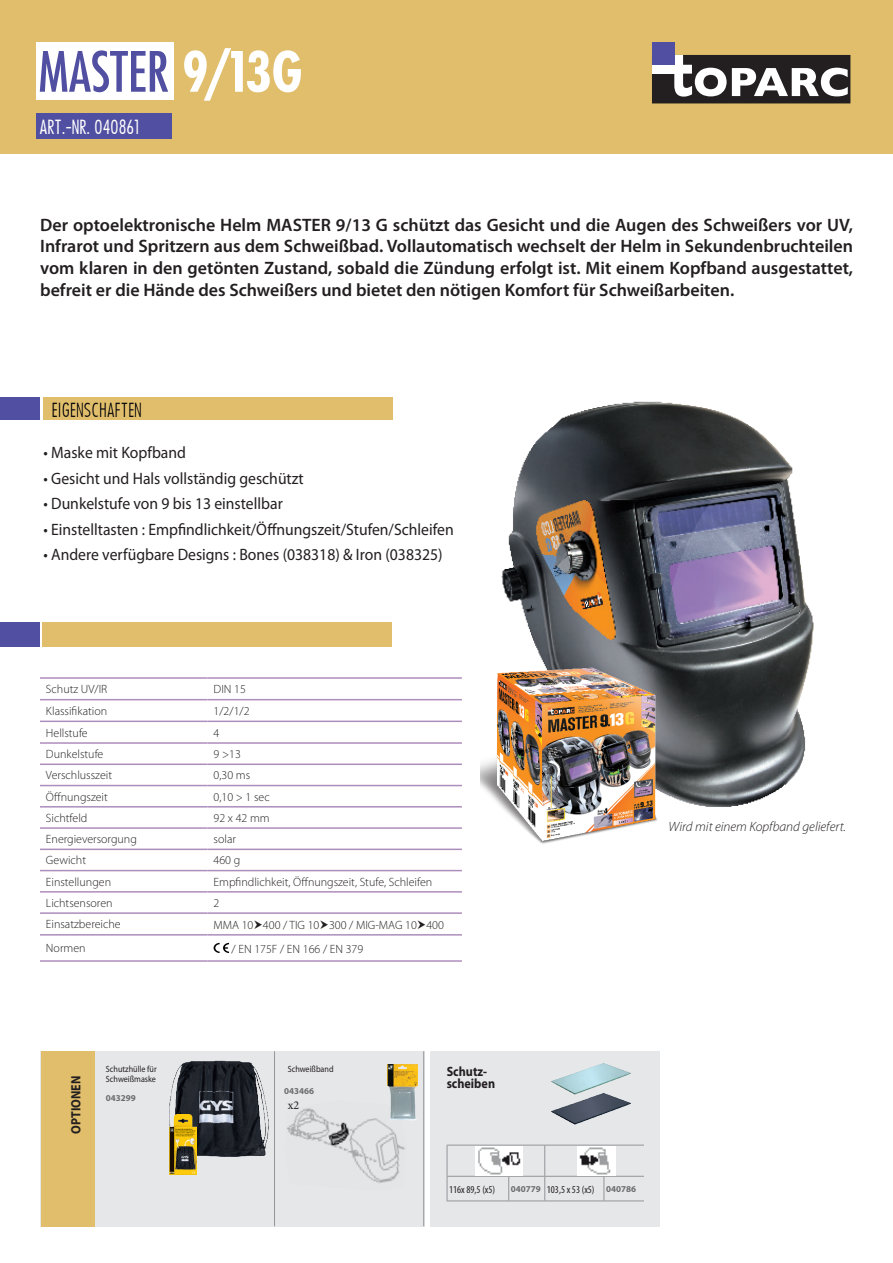
<style>
.page{position:relative;width:893px;height:1263px;background:#fff}
.page>*{position:absolute;margin:0;border:0;box-sizing:border-box;transform-origin:0 0}
.t1{font:condensed 54px "Futura";color:#514fa1}
.t2{font:600 18px/21.6px "Myriad Pro";color:#231f20;text-align:justify}
.t3{font:500 18px "Futura Cond";color:#fff}
.t4{font:500 18px "Futura Cond";color:#231f20}
.t5{font:16.5px "Myriad Pro";color:#231f20;scale:.95 1}
.t6{font:italic 300 13.5px "Myriad Pro";color:#231f20}
.Texte_Normal_9pt{font:700 13.5px/12px "Myriad Pro";color:#231f20;scale:.9 1}
.t7{font:300 12px "Myriad Pro";color:#231f20}
.t8{font:12px "Minion Pro";color:#231f20}
.Normal_7pt_condensed{font:condensed 10.5px "Myriad Pro";color:#231f20}
.Texte_Petit_6pt{font:9px "Myriad Pro";color:#231f20;scale:.9 1}
.RefPrix2__secondaire{font:700 9px "Myriad Pro";color:#6c6d70}
.s1{font-weight:700;color:#fff}
</style>
<div class="page">
<div style="left:0;top:0;width:893px;height:153px;background:#e0be6b"></div>
<div style="left:40px;top:1051px;width:384px;height:175px;background:#e6e7e9"></div>
<div style="left:41px;top:1051px;width:54px;height:175px;background:#e0be6b"></div>
<img style="left:287px;top:1108px;width:118px;height:75px">
<img style="left:386px;top:1064px;width:32px;height:56px">
<img style="left:169px;top:1060px;width:100px;height:97px">
<img style="left:169px;top:1115px;width:28px;height:59px">
<div style="left:431px;top:1051px;width:229px;height:175px;background:#e6e7e9"></div>
<hr style="left:447px;top:1145px;width:62px;height:1px;background:#939598">
<hr style="left:447px;top:1145px;width:1px;height:31px;background:#939598">
<hr style="left:509px;top:1145px;width:36px;height:1px;background:#939598">
<hr style="left:545px;top:1145px;width:59px;height:1px;background:#939598">
<hr style="left:544px;top:1145px;width:1px;height:31px;background:#939598">
<hr style="left:604px;top:1145px;width:40px;height:1px;background:#939598">
<hr style="left:447px;top:1176px;width:62px;height:1px;background:#939598">
<svg style="left:447px;top:1177px;width:1px;height:23px"></svg>
<hr style="left:509px;top:1176px;width:36px;height:1px;background:#939598">
<svg style="left:508px;top:1177px;width:1px;height:23px"></svg>
<hr style="left:545px;top:1176px;width:59px;height:1px;background:#939598">
<svg style="left:544px;top:1177px;width:1px;height:23px"></svg>
<hr style="left:604px;top:1176px;width:40px;height:1px;background:#939598">
<svg style="left:604px;top:1177px;width:1px;height:23px"></svg>
<hr style="left:447px;top:1200px;width:62px;height:1px;background:#939598">
<hr style="left:509px;top:1200px;width:36px;height:1px;background:#939598">
<hr style="left:545px;top:1200px;width:59px;height:1px;background:#939598">
<hr style="left:604px;top:1200px;width:40px;height:1px;background:#939598">
<img style="left:476px;top:1146px;width:47px;height:29px">
<img style="left:578px;top:1146px;width:38px;height:29px">
<div style="left:36px;top:114px;width:135px;height:25px;background:#514fa1"></div>
<div style="left:43px;top:622px;width:349px;height:24px;background:#e0be6b"></div>
<div style="left:0;top:622px;width:39px;height:24px;background:#514fa1"></div>
<div style="left:43px;top:397px;width:350px;height:23px;background:#e0be6b"></div>
<div style="left:1px;top:397px;width:39px;height:23px;background:#514fa1"></div>
<div style="left:652px;top:55px;width:198px;height:48px;background:#231f20"></div>
<svg style="left:674px;top:55px;width:174px;height:42px"></svg>
<div style="left:652px;top:51px;width:22px;height:23px;background:#fff"></div>
<div style="left:652px;top:43px;width:22px;height:22px;background:#514fa1"></div>
<hr style="left:274px;top:1051px;width:1px;height:175px;background:#939598">
<hr style="left:423px;top:1051px;width:1px;height:175px;background:#939598">
<img style="left:551px;top:1063px;width:80px;height:23px">
<img style="left:551px;top:1086px;width:80px;height:39px">
<div style="left:36px;top:43px;width:138px;height:57px;background:#fff"></div>
<img style="left:501px;top:401px;width:313px;height:406px">
<img style="left:480px;top:658px;width:188px;height:186px">
<div style="left:40px;top:392px;width:325px;height:31px;background:#231f20;opacity:.75"></div>
<hr style="left:40px;top:677px;width:168px;height:2px;background:#ad8dbc">
<hr style="left:208px;top:677px;width:254px;height:2px;background:#ad8dbc">
<hr style="left:40px;top:699px;width:168px;height:1px;background:#ad8dbc">
<hr style="left:208px;top:699px;width:254px;height:1px;background:#ad8dbc">
<hr style="left:40px;top:720px;width:168px;height:2px;background:#ad8dbc">
<hr style="left:208px;top:720px;width:254px;height:2px;background:#ad8dbc">
<hr style="left:40px;top:742px;width:168px;height:2px;background:#ad8dbc">
<hr style="left:208px;top:742px;width:254px;height:2px;background:#ad8dbc">
<hr style="left:40px;top:763px;width:168px;height:2px;background:#ad8dbc">
<hr style="left:208px;top:763px;width:254px;height:2px;background:#ad8dbc">
<hr style="left:40px;top:785px;width:168px;height:1px;background:#ad8dbc">
<hr style="left:208px;top:785px;width:254px;height:1px;background:#ad8dbc">
<hr style="left:40px;top:806px;width:168px;height:1px;background:#ad8dbc">
<hr style="left:208px;top:806px;width:254px;height:1px;background:#ad8dbc">
<hr style="left:40px;top:827px;width:168px;height:2px;background:#ad8dbc">
<hr style="left:208px;top:827px;width:254px;height:2px;background:#ad8dbc">
<hr style="left:40px;top:848px;width:168px;height:2px;background:#ad8dbc">
<hr style="left:208px;top:848px;width:254px;height:2px;background:#ad8dbc">
<hr style="left:40px;top:870px;width:168px;height:1px;background:#ad8dbc">
<hr style="left:208px;top:870px;width:254px;height:1px;background:#ad8dbc">
<hr style="left:40px;top:891px;width:168px;height:1px;background:#ad8dbc">
<hr style="left:208px;top:891px;width:254px;height:1px;background:#ad8dbc">
<hr style="left:40px;top:912px;width:168px;height:2px;background:#ad8dbc">
<hr style="left:208px;top:912px;width:254px;height:2px;background:#ad8dbc">
<hr style="left:40px;top:934px;width:168px;height:1px;background:#ad8dbc">
<hr style="left:208px;top:934px;width:254px;height:1px;background:#ad8dbc">
<hr style="left:40px;top:960px;width:168px;height:2px;background:#ad8dbc">
<hr style="left:208px;top:960px;width:254px;height:2px;background:#ad8dbc">
<svg style="left:214px;top:943px;width:15px;height:10px"></svg>
<p class="t1" style="left:38px;top:39px;width:265px">MASTER <span class="s1">9/13 G</span></p>
<p class="t3" style="left:40px;top:115px;width:101px">ART.-NR. 040861</p>
<p class="t2" style="left:40px;top:213px;width:814px">Der optoelektronische Helm MASTER 9/13 G schützt das Gesicht und die Augen des Schweißers vor UV, Infrarot und Spritzern aus dem Schweißbad. Vollautomatisch wechselt der Helm in Sekundenbruchteilen vom klaren in den getönten Zustand, sobald die Zündung erfolgt ist. Mit einem Kopfband ausgestattet, befreit er die Hände des Schweißers und bietet den nötigen Komfort für Schweißarbeiten.</p>
<p class="t4" style="left:51px;top:398px;width:92px">EIGENSCHAFTEN</p>
<p class="t5" style="left:43px;top:442px;width:152px">• Maske mit Kopfband</p>
<p class="t5" style="left:43px;top:468px;width:275px">• Gesicht und Hals vollständig geschützt</p>
<p class="t5" style="left:43px;top:493px;width:253px">• Dunkelstufe von 9 bis 13 einstellbar</p>
<p class="t5" style="left:43px;top:519px;width:433px">• Einstelltasten : Empfindlichkeit/Öffnungszeit/Stufen/Schleifen</p>
<p class="t5" style="left:43px;top:544px;width:422px">• Andere verfügbare Designs : Bones (038318) &amp; Iron (038325)</p>
<p class="t7" style="left:46px;top:682px;width:63px">Schutz UV/IR</p>
<p class="t7" style="left:214px;top:682px;width:34px">DIN 15</p>
<p class="t7" style="left:46px;top:704px;width:63px">Klassifikation</p>
<p class="t7" style="left:214px;top:704px;width:38px">1/2/1/2</p>
<p class="t7" style="left:46px;top:725px;width:43px">Hellstufe</p>
<p class="t7" style="left:214px;top:725px;width:7px">4</p>
<p class="t7" style="left:46px;top:747px;width:59px">Dunkelstufe</p>
<p class="t7" style="left:214px;top:747px;width:29px">9 &gt;13</p>
<p class="t7" style="left:46px;top:768px;width:68px">Verschlusszeit</p>
<p class="t7" style="left:214px;top:768px;width:38px">0,30 ms</p>
<p class="t7" style="left:46px;top:789px;width:63px">Öffnungszeit</p>
<p class="t7" style="left:214px;top:789px;width:58px">0,10 &gt; 1 sec</p>
<p class="t7" style="left:46px;top:811px;width:43px">Sichtfeld</p>
<p class="t7" style="left:214px;top:811px;width:58px">92 x 42 mm</p>
<p class="t7" style="left:46px;top:832px;width:92px">Energieversorgung</p>
<p class="t7" style="left:214px;top:832px;width:24px">solar</p>
<p class="t7" style="left:46px;top:853px;width:42px">Gewicht</p>
<p class="t7" style="left:214px;top:853px;width:28px">460 g</p>
<p class="t7" style="left:46px;top:874px;width:67px">Einstellungen</p>
<p class="t7" style="left:214px;top:874px;width:220px">Empfindlichkeit, Öffnungszeit, Stufe, Schleifen</p>
<p class="t7" style="left:46px;top:896px;width:68px">Lichtsensoren</p>
<p class="t7" style="left:214px;top:896px;width:7px">2</p>
<p class="t7" style="left:46px;top:917px;width:76px">Einsatzbereiche</p>
<p class="t7" style="left:214px;top:917px;width:232px">MMA 10 400 / TIG 10 300 / MIG-MAG 10 400</p>
<p class="t7" style="left:46px;top:941px;width:41px">Normen</p>
<p class="t7" style="left:232px;top:942px;width:133px">/ EN 175F / EN 166 / EN 379</p>
<p class="t6" style="left:668px;top:819px;width:179px">Wird mit einem Kopfband geliefert.</p>
<p class="Texte_Normal_9pt" style="left:69px;top:1133px;width:66px;rotate:-90deg">OPTIONEN</p>
<p class="Texte_Petit_6pt" style="left:106px;top:1063px;width:58px">Schutzhülle für</p>
<p class="Texte_Petit_6pt" style="left:288px;top:1063px;width:53px">Schweißband</p>
<p class="Texte_Petit_6pt" style="left:106px;top:1073px;width:57px">Schweißmaske</p>
<p class="RefPrix2__secondaire" style="left:106px;top:1092px;width:31px">043299</p>
<p class="RefPrix2__secondaire" style="left:284px;top:1085px;width:31px">043466</p>
<p class="t8" style="left:288px;top:1097px;width:13px">x2</p>
<p class="Texte_Normal_9pt" style="left:447px;top:1065px;width:55px">Schutz&shy;scheiben</p>
<p class="Normal_7pt_condensed" style="left:449px;top:1183px;width:48px">116x 89,5 (x5)</p>
<p class="RefPrix2__secondaire" style="left:511px;top:1183px;width:31px">040779</p>
<p class="Normal_7pt_condensed" style="left:547px;top:1183px;width:49px">103,5 x 53 (x5)</p>
<p class="RefPrix2__secondaire" style="left:606px;top:1183px;width:31px">040786</p>
</div>
